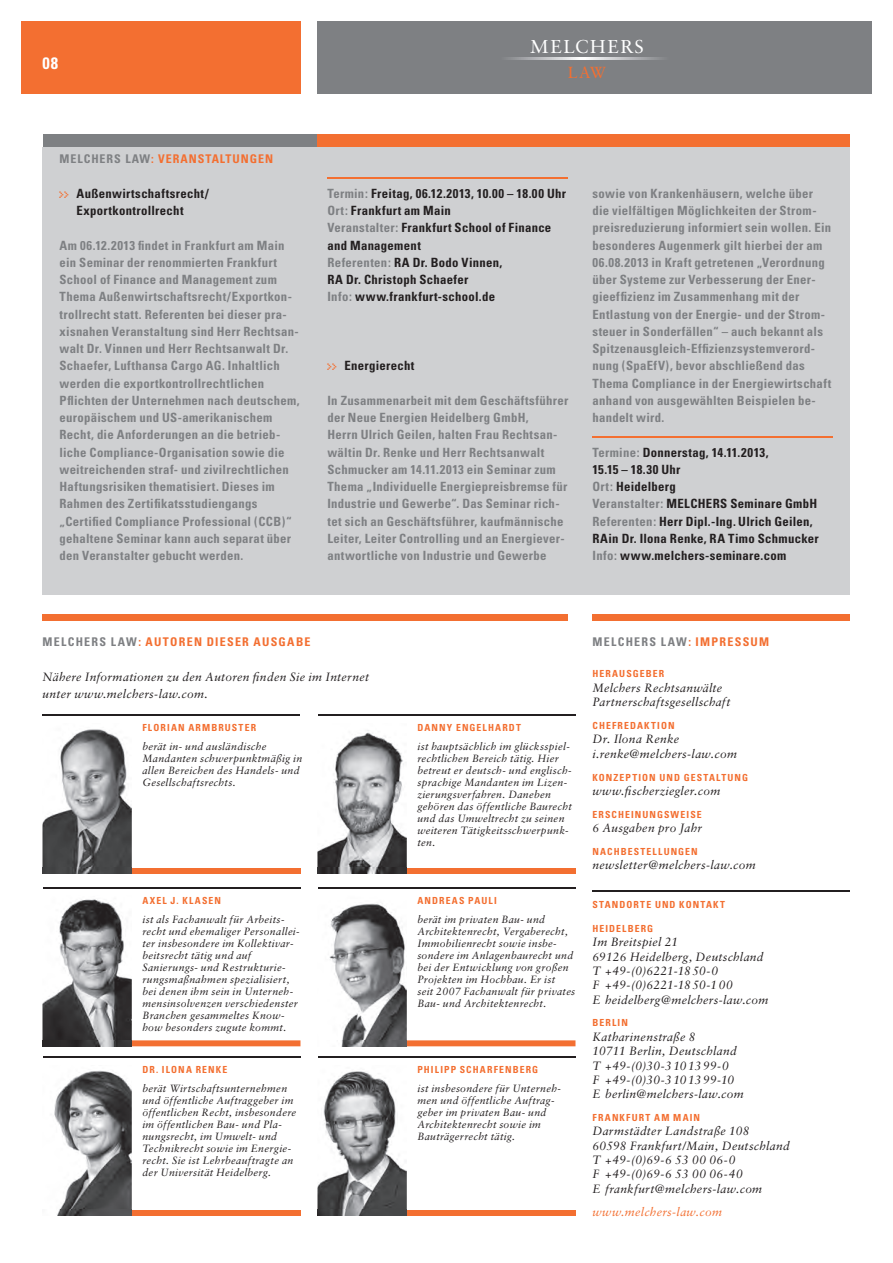
<style>
.page{position:relative;width:893px;height:1263px;background:#fff}
.page>*{position:absolute;margin:0;border:0;box-sizing:border-box;transform-origin:0 0}
.t1{font:18.6px "Sabon";letter-spacing:.085em;color:#fff}
.t2{font:700 condensed 16.5px "Univers";color:#fff}
.t3{font:16.05px "Sabon";color:#f36f31}
.t4{font:700 condensed 12.75px/17.2px "Univers";letter-spacing:.025em;color:#7e8083}
.t5{font:700 condensed 12.75px/17.2px "Univers";letter-spacing:.025em;color:#231f20}
.t6{font:italic 12px/14.4px "Sabon";letter-spacing:.025em;color:#231f20}
.t7{font:700 condensed 12px "Univers";letter-spacing:.095em;color:#f36f31}
.t8{font:700 condensed 12px "Univers";letter-spacing:.105em;color:#7e8083}
.t9{font:italic 12px "Sabon";letter-spacing:.025em;color:#f36f31}
.t10{font:italic 10.5px/12px "Sabon";letter-spacing:.025em;color:#231f20}
.t11{font:700 condensed 9.75px "Univers";letter-spacing:.115em;color:#f36f31}
.s1{color:#7e8083}
.s2{font-family:"Eboy EXT Alpha";font-weight:400;font-stretch:normal;font-size:10.5px;color:#f36f31}
.s3{color:#f36f31}
</style>
<div class="page">
<div style="left:21px;top:21px;width:279px;height:73px;background:#f36f31"></div>
<div style="left:317px;top:22px;width:555px;height:72px;background:#7e8083"></div>
<svg style="left:508px;top:58px;width:154px;height:2px"></svg>
<div style="left:592px;top:615px;width:258px;height:6px;background:#f36f31"></div>
<div style="left:43px;top:615px;width:525px;height:6px;background:#f36f31"></div>
<div style="left:43px;top:147px;width:807px;height:448px;background:#cfd0d2"></div>
<div style="left:43px;top:134px;width:274px;height:13px;background:#7e8083"></div>
<div style="left:317px;top:134px;width:533px;height:13px;background:#f36f31"></div>
<img style="left:317px;top:1071px;width:90px;height:145px">
<div style="left:407px;top:1210px;width:168px;height:6px;background:#f36f31"></div>
<img style="left:318px;top:1210px;width:89px;height:6px">
<hr style="left:318px;top:1056px;width:257px;height:2px;background:#231f20">
<img style="left:329px;top:903px;width:78px;height:137px">
<div style="left:407px;top:1040px;width:168px;height:6px;background:#f36f31"></div>
<img style="left:341px;top:1040px;width:66px;height:6px">
<hr style="left:317px;top:887px;width:258px;height:1px;background:#231f20">
<img style="left:317px;top:730px;width:90px;height:138px">
<div style="left:407px;top:868px;width:168px;height:6px;background:#f36f31"></div>
<img style="left:317px;top:868px;width:90px;height:6px">
<hr style="left:317px;top:715px;width:258px;height:1px;background:#231f20">
<hr style="left:43px;top:1056px;width:257px;height:2px;background:#231f20">
<img style="left:54px;top:1070px;width:78px;height:140px">
<div style="left:132px;top:1210px;width:168px;height:6px;background:#f36f31"></div>
<img style="left:57px;top:1210px;width:75px;height:6px">
<img style="left:42px;top:899px;width:90px;height:147px">
<div style="left:132px;top:1040px;width:168px;height:6px;background:#f36f31"></div>
<img style="left:43px;top:1040px;width:89px;height:6px">
<hr style="left:43px;top:887px;width:257px;height:1px;background:#231f20">
<img style="left:42px;top:729px;width:90px;height:145px">
<div style="left:132px;top:868px;width:168px;height:6px;background:#f36f31"></div>
<img style="left:43px;top:868px;width:89px;height:6px">
<hr style="left:42px;top:715px;width:258px;height:1px;background:#231f20">
<hr style="left:327px;top:178px;width:241px;height:1px;background:#f36f31">
<hr style="left:592px;top:436px;width:241px;height:1px;background:#f36f31">
<hr style="left:592px;top:890px;width:258px;height:1px;background:#231f20">
<p class="t2" style="left:43px;top:53px;width:17px">08</p>
<h1 class="t1" style="left:530px;top:36px;width:115px">MELCHERS</h1>
<p class="t3" style="left:568px;top:63px;width:40px">LAW</p>
<p class="t7" style="left:60px;top:152px;width:215px"><span class="s1">MELCHERS LAW</span>: VERANSTALTUNGEN</p>
<p class="t5" style="left:77px;top:185px;width:134px;text-indent:-17px"><span class="s2">&gt;&gt;</span> Außenwirtschaftsrecht/<br>Exportkontrollrecht</p>
<p class="t4" style="left:60px;top:236px;width:242px">Am 06.12.2013 findet in Frankfurt am Main ein Seminar der renommierten Frankfurt School of Finance and Management zum Thema Außenwirtschaftsrecht /Exportkon&shy;trollrecht statt. Referenten bei dieser pra&shy;xisnahen Veranstaltung sind Herr Rechtsan&shy;walt Dr. Vinnen und Herr Rechtsanwalt Dr.<br>Schaefer, Lufthansa Cargo AG. Inhaltlich werden die exportkontrollrechtlichen Pflichten der Unternehmen nach deutschem, europäischem und US-amerikanischem Recht, die Anforderungen an die betrieb&shy;liche Compliance-Organisation sowie die weitreichenden straf- und zivilrechtlichen Haftungsrisiken thematisiert. Dieses im Rahmen des Zertifikatsstudiengangs „Certified Compliance Professional (CCB)“ gehaltene Seminar kann auch separat über den Veranstalter gebucht werden.</p>
<p class="t5" style="left:327px;top:185px;width:240px"><span class="s1">Termin:</span> Freitag, 06.12.2013, 10.00 – 18.00 Uhr<br><span class="s1">Ort:</span> Frankfurt am Main<br><span class="s1">Veranstalter:</span> Frankfurt School of Finance and Management<br><span class="s1">Referenten:</span> RA Dr. Bodo Vinnen,<br>RA Dr. Christoph Schaefer<br><span class="s1">Info:</span> www.frankfurt-school.de</p>
<p class="t5" style="left:327px;top:357px;width:89px"><span class="s2">&gt;&gt;</span> Energierecht</p>
<p class="t4" style="left:327px;top:392px;width:242px">In Zusammenarbeit mit dem Geschäftsführer der Neue Energien Heidelberg GmbH,<br>Herrn Ulrich Geilen, halten Frau Rechtsan&shy;wältin Dr. Renke und Herr Rechtsanwalt Schmucker am 14.11.2013 ein Seminar zum Thema „Individuelle Energiepreisbremse für Industrie und Gewerbe“. Das Seminar rich&shy;tet sich an Geschäftsführer, kaufmännische Leiter, Leiter Controlling und an Energiever&shy;antwortliche von Industrie und Gewerbe</p>
<p class="t4" style="left:592px;top:185px;width:240px">sowie von Krankenhäusern, welche über die vielfältigen Möglichkeiten der Strom&shy;preisreduzierung informiert sein wollen. Ein besonderes Augenmerk gilt hierbei der am 06.08.2013 in Kraft getretenen „Verordnung über Systeme zur Verbesserung der Ener&shy;gieeffizienz im Zusammenhang mit der Entlastung von der Energie- und der Strom&shy;steuer in Sonderfällen“ – auch bekannt als Spitzenausgleich-Effizienzsystemverord&shy;nung (SpaEfV), bevor abschließend das Thema Compliance in der Energiewirtschaft anhand von ausgewählten Beispielen be&shy;handelt wird.</p>
<p class="t5" style="left:592px;top:443px;width:228px"><span class="s1">Termine:</span> Donnerstag, 14.11.2013,<br>15.15 – 18.30 Uhr<br><span class="s1">Ort:</span> Heidelberg<br><span class="s1">Veranstalter:</span> MELCHERS Seminare GmbH<br><span class="s1">Referenten:</span> Herr Dipl.-Ing. Ulrich Geilen,<br>RAin Dr. Ilona Renke, RA Timo Schmucker<br><span class="s1">Info:</span> www.melchers-seminare.com</p>
<p class="t7" style="left:43px;top:635px;width:270px"><span class="s1">MELCHERS LAW</span>: AUTOREN DIESER AUSGABE</p>
<p class="t8" style="left:592px;top:635px;width:178px">MELCHERS LAW<span class="s3">: IMPRESSUM</span></p>
<p class="t6" style="left:43px;top:668px;width:328px;line-height:17.2px">Nähere Informationen zu den Autoren finden Sie im Internet unter www.melchers-law.com.</p>
<p class="t11" style="left:592px;top:667px;width:73px">HERAUSGEBER</p>
<p class="t6" style="left:592px;top:680px;width:140px">Melchers Rechtsanwälte<br>Partnerschaftsgesellschaft</p>
<p class="t11" style="left:592px;top:719px;width:84px">CHEFREDAKTION</p>
<p class="t6" style="left:592px;top:732px;width:146px">Dr. Ilona Renke i.renke@melchers-law.com</p>
<p class="t11" style="left:592px;top:771px;width:157px">KONZEPTION UND GESTALTUNG</p>
<p class="t6" style="left:592px;top:783px;width:129px">www.fischerziegler.com</p>
<p class="t11" style="left:592px;top:808px;width:111px">ERSCHEINUNGSWEISE</p>
<p class="t6" style="left:592px;top:821px;width:111px">6 Ausgaben pro Jahr</p>
<p class="t11" style="left:592px;top:845px;width:107px">NACHBESTELLUNGEN</p>
<p class="t6" style="left:592px;top:858px;width:165px">newsletter@melchers-law.com</p>
<p class="t11" style="left:592px;top:899px;width:134px">STANDORTE UND KONTAKT</p>
<p class="t11" style="left:592px;top:922px;width:62px">HEIDELBERG</p>
<p class="t6" style="left:592px;top:935px;width:178px">Im Breitspiel 21<br>69126 Heidelberg, Deutschland<br>T +49-(0)6221-18 50-0<br>F +49-(0)6221-18 50-1 00<br>E heidelberg@melchers-law.com</p>
<p class="t11" style="left:592px;top:1017px;width:37px">BERLIN</p>
<p class="t6" style="left:592px;top:1029px;width:153px">Katharinenstraße 8<br>10711 Berlin, Deutschland<br>T +49-(0)30-3 10 13 99-0<br>F +49-(0)30-3 10 13 99-10<br>E berlin@melchers-law.com</p>
<p class="t11" style="left:592px;top:1111px;width:109px">FRANKFURT AM MAIN</p>
<p class="t6" style="left:592px;top:1124px;width:199px">Darmstädter Landstraße 108<br>60598 Frankfurt/Main, Deutschland<br>T +49-(0)69-6 53 00 06-0<br>F +49-(0)69-6 53 00 06-40<br>E frankfurt@melchers-law.com</p>
<p class="t9" style="left:592px;top:1204px;width:131px">www.melchers-law.com</p>
<p class="t11" style="left:142px;top:721px;width:115px">FLORIAN ARMBRUSTER</p>
<p class="t10" style="left:142px;top:740px;width:161px">berät in- und ausländische<br>Mandanten schwerpunktmäßig in allen Bereichen des Handels- und<br>Gesellschaftsrechts.</p>
<p class="t11" style="left:417px;top:721px;width:105px">DANNY ENGELHARDT</p>
<p class="t10" style="left:417px;top:740px;width:156px">ist hauptsächlich im glücksspiel&shy;rechtlichen Bereich tätig. Hier betreut er deutsch- und englisch&shy;sprachige Mandanten im Lizen&shy;zierungsverfahren. Daneben gehören das öffentliche Baurecht und das Umweltrecht zu seinen weiteren Tätigkeitsschwerpunk&shy;ten.</p>
<p class="t11" style="left:142px;top:894px;width:80px">AXEL J. KLASEN</p>
<p class="t10" style="left:142px;top:913px;width:159px">ist als Fachanwalt für Arbeits&shy;recht und ehemaliger Personallei&shy;ter insbesondere im Kollektivar&shy;beitsrecht tätig und auf<br>Sanierungs- und Restrukturie&shy;rungsmaßnahmen spezialisiert, bei denen ihm sein in Unterneh&shy;mensinsolvenzen verschiedenster<br>Branchen gesammeltes Know&shy;how besonders zugute kommt.</p>
<p class="t11" style="left:417px;top:894px;width:81px">ANDREAS PAULI</p>
<p class="t10" style="left:417px;top:913px;width:159px">berät im privaten Bau- und<br>Architektenrecht, Vergaberecht,<br>Immobilienrecht sowie insbe&shy;sondere im Anlagenbaurecht und bei der Entwicklung von großen<br>Projekten im Hochbau. Er ist<br>seit 2007 Fachanwalt für privates<br>Bau- und Architektenrecht.</p>
<p class="t11" style="left:142px;top:1063px;width:86px">DR. ILONA RENKE</p>
<p class="t10" style="left:142px;top:1082px;width:155px">berät Wirtschaftsunternehmen und öffentliche Auftraggeber im öffentlichen Recht, insbesondere im öffentlichen Bau- und Pla&shy;nungsrecht, im Umwelt- und<br>Technikrecht sowie im Energie&shy;recht. Sie ist Lehrbeauftragte an der Universität Heidelberg.</p>
<p class="t11" style="left:417px;top:1063px;width:122px">PHILIPP SCHARFENBERG</p>
<p class="t10" style="left:417px;top:1082px;width:145px">ist insbesondere für Unterneh&shy;men und öffentliche Auftrag&shy;geber im privaten Bau- und<br>Architektenrecht sowie im<br>Bauträgerrecht tätig.</p>
</div>
